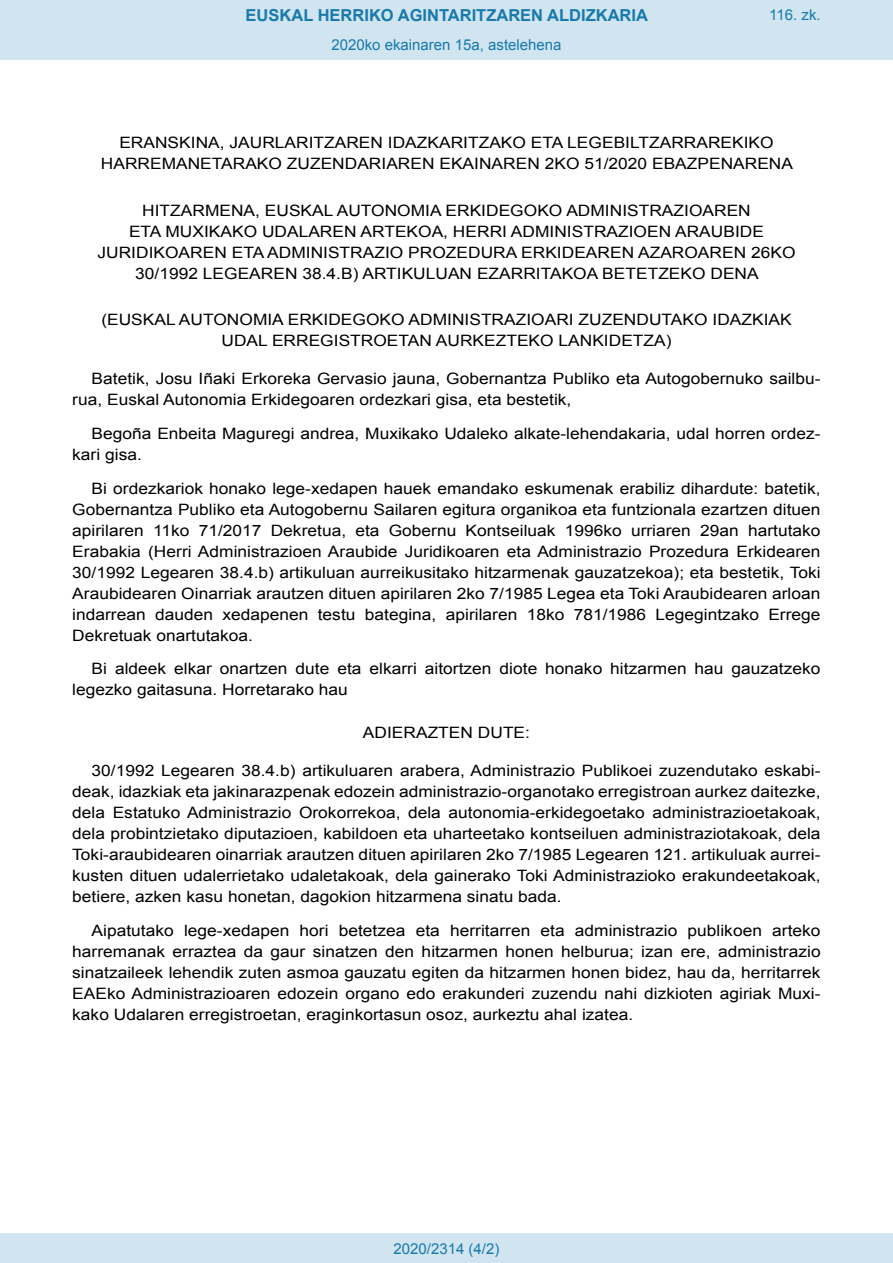
<style>
.page{position:relative;width:893px;height:1263px;background:#fff}
.page>*{position:absolute;margin:0;border:0;box-sizing:border-box;transform-origin:0 0}
.t1{font:700 16.5px "Arial";color:#1879ad}
.BOPVDetalle{font:15.6px/21px "Arial";color:#000;scale:1.11 1}
.BOPVClave{font:15.6px/21px "Arial";color:#000;text-align:center;scale:1.11 1}
.Paginacion_Centro{font:15px "Arial";color:#1879ad}
</style>
<div class="page">
<div style="left:0;top:0;width:893px;height:60px;background:#d0e5f0"></div>
<div style="left:0;top:1233px;width:893px;height:30px;background:#d0e5f0"></div>
<p class="t1" style="left:246px;top:4px;width:404px">EUSKAL HERRIKO AGINTARITZAREN ALDIZKARIA</p>
<p class="Paginacion_Centro" style="left:331px;top:35px;width:232px">2020ko ekainaren 15a, astelehena</p>
<p class="Paginacion_Centro" style="left:769px;top:5px;width:53px">116. zk.</p>
<p class="BOPVClave" style="left:101px;top:132px;width:625px">ERANSKINA, JAURLARITZAREN IDAZKARITZAKO ETA LEGEBILTZARRAREKIKO<br>HARREMANETARAKO ZUZENDARIAREN EKAINAREN 2KO 51/2020 EBAZPENARENA</p>
<p class="BOPVClave" style="left:97px;top:200px;width:630px">HITZARMENA, EUSKAL AUTONOMIA ERKIDEGOKO ADMINISTRAZIOAREN<br>ETA MUXIKAKO UDALAREN ARTEKOA, HERRI ADMINISTRAZIOEN ARAUBIDE JURIDIKOAREN ETA ADMINISTRAZIO PROZEDURA ERKIDEAREN AZAROAREN 26KO 30/1992 LEGEAREN 38.4.B) ARTIKULUAN EZARRITAKOA BETETZEKO DENA</p>
<p class="BOPVClave" style="left:101px;top:309px;width:623px">(EUSKAL AUTONOMIA ERKIDEGOKO ADMINISTRAZIOARI ZUZENDUTAKO IDAZKIAK<br>UDAL ERREGISTROETAN AURKEZTEKO LANKIDETZA)</p>
<p class="BOPVDetalle" style="left:72px;top:368px;width:676px;text-indent:19px">Batetik, Josu Iñaki Erkoreka Gervasio jauna, Gobernantza Publiko eta Autogobernuko sailbu&shy;rua, Euskal Autonomia Erkidegoaren ordezkari gisa, eta bestetik,</p>
<p class="BOPVDetalle" style="left:72px;top:423px;width:676px;text-indent:19px">Begoña Enbeita Maguregi andrea, Muxikako Udaleko alkate-lehendakaria, udal horren ordez&shy;kari gisa.</p>
<p class="BOPVDetalle" style="left:72px;top:478px;width:676px;text-align:justify;text-indent:19px">Bi ordezkariok honako lege-xedapen hauek emandako eskumenak erabiliz dihardute: batetik, Gobernantza Publiko eta Autogobernu Sailaren egitura organikoa eta funtzionala ezartzen dituen apirilaren 11ko 71/2017 Dekretua, eta Gobernu Kontseiluak 1996ko urriaren 29an hartutako Erabakia (Herri Administrazioen Araubide Juridikoaren eta Administrazio Prozedura Erkidearen 30/1992 Legearen 38.4.b) artikuluan aurreikusitako hitzarmenak gauzatzekoa); eta bestetik, Toki Araubidearen Oinarriak arautzen dituen apirilaren 2ko 7/1985 Legea eta Toki Araubidearen arloan indarrean dauden xedapenen testu bategina, apirilaren 18ko 781/1986 Legegintzako Errege Dekretuak onartutakoa.</p>
<p class="BOPVDetalle" style="left:72px;top:659px;width:676px;text-indent:19px">Bi aldeek elkar onartzen dute eta elkarri aitortzen diote honako hitzarmen hau gauzatzeko legezko gaitasuna. Horretarako hau</p>
<p class="BOPVClave" style="left:363px;top:722px;width:152px">ADIERAZTEN DUTE:</p>
<p class="BOPVDetalle" style="left:72px;top:760px;width:676px;text-align:justify;text-indent:19px">30/1992 Legearen 38.4.b) artikuluaren arabera, Administrazio Publikoei zuzendutako eskabi&shy;deak, idazkiak eta jakinarazpenak edozein administrazio-organotako erregistroan aurkez daitezke, dela Estatuko Administrazio Orokorrekoa, dela autonomia-erkidegoetako administrazioetakoak, dela probintzietako diputazioen, kabildoen eta uharteetako kontseiluen administraziotakoak, dela Toki-araubidearen oinarriak arautzen dituen apirilaren 2ko 7/1985 Legearen 121. artikuluak aurrei&shy;kusten dituen udalerrietako udaletakoak, dela gainerako Toki Administrazioko erakundeetakoak, betiere, azken kasu honetan, dagokion hitzarmena sinatu bada.</p>
<p class="BOPVDetalle" style="left:72px;top:920px;width:676px;text-align:justify;text-indent:19px">Aipatutako lege-xedapen hori betetzea eta herritarren eta administrazio publikoen arteko harremanak erraztea da gaur sinatzen den hitzarmen honen helburua; izan ere, administrazio sinatzaileek lehendik zuten asmoa gauzatu egiten da hitzarmen honen bidez, hau da, herritarrek EAEko Administrazioaren edozein organo edo erakunderi zuzendu nahi dizkioten agiriak Muxi&shy;kako Udalaren erregistroetan, eraginkortasun osoz, aurkeztu ahal izatea.</p>
<p class="Paginacion_Centro" style="left:393px;top:1238px;width:107px">2020/2314 (4/2)</p>
</div>
